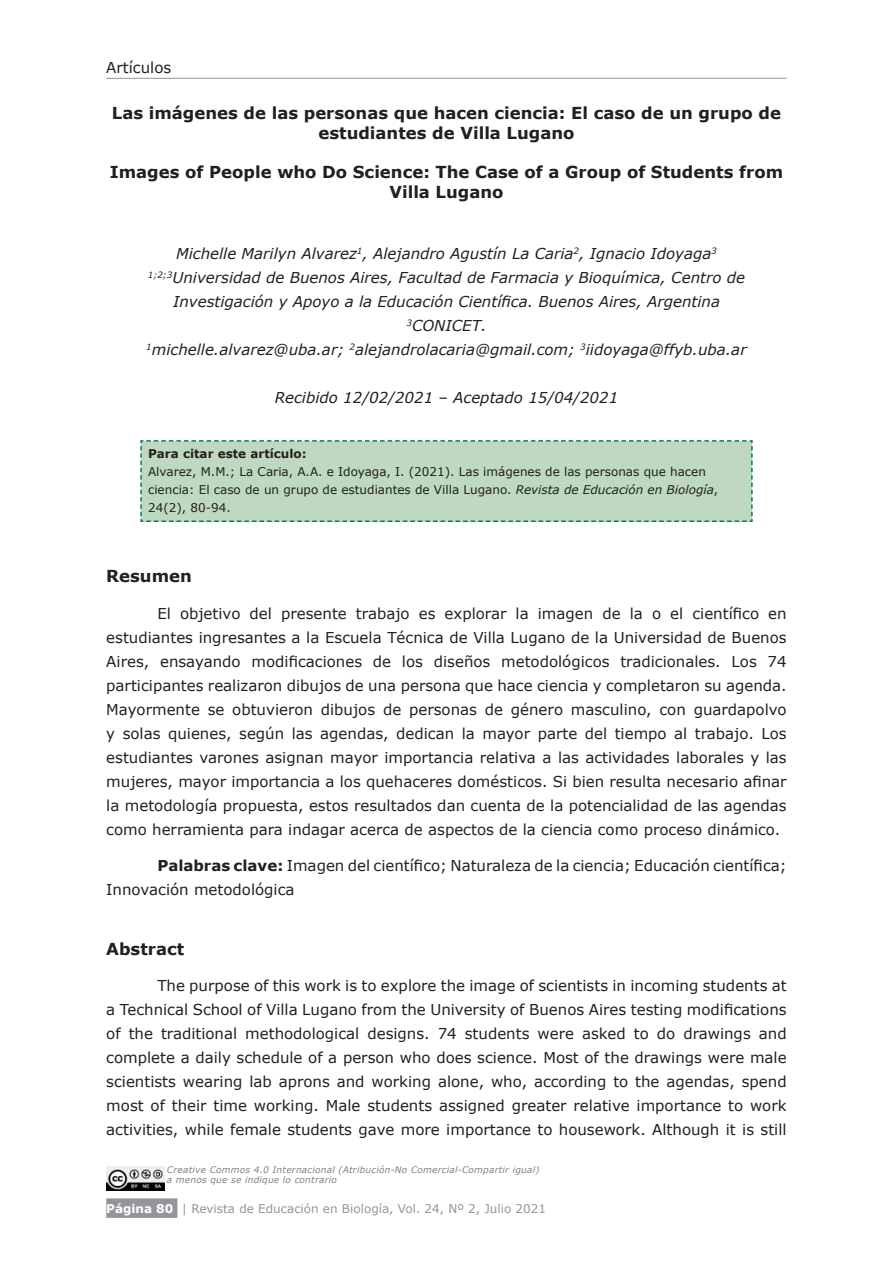
<style>
.page{position:relative;width:893px;height:1263px;background:#fff}
.page>*{position:absolute;margin:0;border:0;box-sizing:border-box;transform-origin:0 0}
.t1{font:700 16.5px/19.8px "Verdana";color:#231f20;text-align:center}
.t2{font:15px/24px "Verdana";color:#231f20;text-align:justify}
.t3{font:italic 15px/24px "Verdana";color:#231f20;text-align:center}
.t4{font:12px/18px "Verdana";color:#231f20}
.t5{font:12px "Verdana";color:#939598}
.t6{font:700 12px "Verdana";color:#231f20}
.t7{font:italic 9px/10.5px "Verdana";letter-spacing:.025em;color:#7e8083}
.s1{font-style:italic}
.s2{font-weight:700}
.s3{font-weight:700;color:#fff}
</style>
<div class="page">
<div style="left:106px;top:1198px;width:71px;height:20px;background:#939598"></div>
<hr style="left:106px;top:78px;width:681px;height:1px;background:#939598">
<div style="left:140px;top:440px;width:613px;height:82px;background:#bed9bf"></div>
<img style="left:106px;top:1166px;width:58px;height:24px">
<p class="t2" style="left:106px;top:56px;width:67px">Artículos</p>
<p class="t1" style="left:112px;top:103px;width:671px">Las imágenes de las personas que hacen ciencia: El caso de un grupo de estudiantes de Villa Lugano</p>
<p class="t1" style="left:110px;top:163px;width:675px">Images of People who Do Science: The Case of a Group of Students from<br>Villa Lugano</p>
<p class="t3" style="left:146px;top:242px;width:602px">Michelle Marilyn Alvarez<sup>1</sup>, Alejandro Agustín La Caria<sup>2</sup>, Ignacio Idoyaga<sup>3<br>1;2;3</sup>Universidad de Buenos Aires, Facultad de Farmacia y Bioquímica, Centro de Investigación y Apoyo a la Educación Científica. Buenos Aires, Argentina <sup>3</sup>CONICET.<br><sup>1</sup>michelle.alvarez@uba.ar; <sup>2</sup>alejandrolacaria@gmail.com; <sup>3</sup>iidoyaga@ffyb.uba.ar</p>
<p class="t3" style="left:275px;top:386px;width:345px">Recibido 12/02/2021 – Aceptado 15/04/2021</p>
<p class="t6" style="left:148px;top:446px;width:160px">Para citar este artículo:</p>
<p class="t4" style="left:148px;top:463px;width:572px">Alvarez, M.M.; La Caria, A.A. e Idoyaga, I. (2021). Las imágenes de las personas que hacen ciencia: El caso de un grupo de estudiantes de Villa Lugano. <span class="s1">Revista de Educación en Biología</span>,<br>24(2), 80-94.</p>
<p class="t1" style="left:106px;top:566px;width:87px">Resumen</p>
<p class="t2" style="left:106px;top:601px;width:682px;text-indent:51px">El objetivo del presente trabajo es explorar la imagen de la o el científico en estudiantes ingresantes a la Escuela Técnica de Villa Lugano de la Universidad de Buenos Aires, ensayando modificaciones de los diseños metodológicos tradicionales. Los 74 participantes realizaron dibujos de una persona que hace ciencia y completaron su agenda.<br>Mayormente se obtuvieron dibujos de personas de género masculino, con guardapolvo y solas quienes, según las agendas, dedican la mayor parte del tiempo al trabajo. Los estudiantes varones asignan mayor importancia relativa a las actividades laborales y las mujeres, mayor importancia a los quehaceres domésticos. Si bien resulta necesario afinar la metodología propuesta, estos resultados dan cuenta de la potencialidad de las agendas como herramienta para indagar acerca de aspectos de la ciencia como proceso dinámico.</p>
<p class="t2" style="left:106px;top:854px;width:682px;text-indent:51px"><span class="s2">Palabras clave:</span> Imagen del científico; Naturaleza de la ciencia; Educación científica;<br>Innovación metodológica</p>
<p class="t1" style="left:106px;top:939px;width:80px">Abstract</p>
<p class="t2" style="left:106px;top:974px;width:682px;text-indent:51px">The purpose of this work is to explore the image of scientists in incoming students at a Technical School of Villa Lugano from the University of Buenos Aires testing modifications of the traditional methodological designs. 74 students were asked to do drawings and complete a daily schedule of a person who does science. Most of the drawings were male scientists wearing lab aprons and working alone, who, according to the agendas, spend most of their time working. Male students assigned greater relative importance to work activities, while female students gave more importance to housework. Although it is still</p>
<p class="t7" style="left:167px;top:1164px;width:374px">Creative Commos 4.0 Internacional (Atribución-No Comercial-Compartir igual) a menos que se indique lo contrario</p>
<p class="t5" style="left:106px;top:1200px;width:441px"><span class="s3">Página 80</span> | Revista de Educación en Biología, Vol. 24, Nº 2, Julio 2021</p>
</div>
